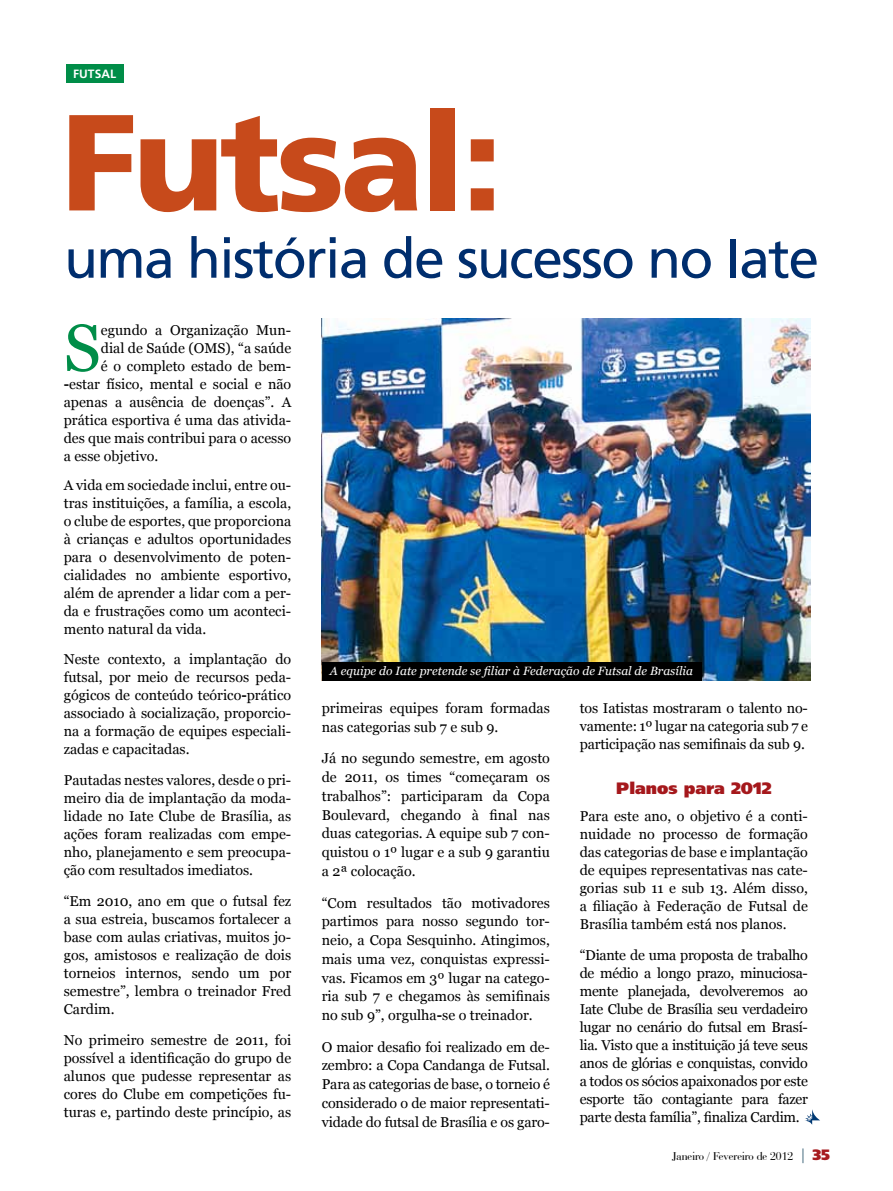
<style>
.page{position:relative;width:893px;height:1191px;background:#fff}
.page>*{position:absolute;margin:0;border:0;box-sizing:border-box;transform-origin:0 0}
.t1{font:900 136.5px "Frutiger LT Std";color:#c74a1b}
.t2{font:66.15px "Georgia";color:#008d48}
.t3{font:55.5px "Frutiger LT Std";letter-spacing:-.03em;color:#002e6e}
.t4{font:900 16.5px "Frutiger LT Std";color:#a5181c}
.t5{font:900 15px "Frutiger LT Std";color:#a71c20}
.t6{font:14.25px/18px "Georgia";color:#000;text-align:justify}
.t7{font:italic 12px "Georgia";color:#fff}
.t8{font:12px "Bauer Bodoni BT";color:#000}
.t9{font:700 12px "Frutiger LT Std";color:#fff}
.s1{font-weight:700}
</style>
<div class="page">
<svg style="left:802px;top:1148px;width:2px;height:15px"></svg>
<img style="left:322px;top:319px;width:489px;height:361px">
<svg style="left:805px;top:1109px;width:15px;height:15px"></svg>
<div style="left:66px;top:64px;width:58px;height:19px;background:#008d48"></div>
<div style="left:322px;top:662px;width:380px;height:18px;background:#000"></div>
<p class="t9" style="left:73px;top:67px;width:44px">FUTSAL</p>
<h1 class="t1" style="left:61px;top:80px;width:443px">Futsal:</h1>
<h3 class="t3" style="left:64px;top:226px;width:757px">uma história de sucesso no Iate</h3>
<h2 class="t2" style="left:64px;top:308px;width:39px">S</h2>
<p class="t6" style="left:101px;top:321px;width:192px">egundo a Organização Mun-</p>
<p class="t6" style="left:101px;top:339px;width:192px">dial de Saúde (OMS), “a saúde</p>
<p class="t6" style="left:101px;top:357px;width:192px">é o completo estado de bem-</p>
<p class="t6" style="left:64px;top:375px;width:229px"><span class="s1">-</span>estar físico, mental e social e não</p>
<p class="t6" style="left:64px;top:393px;width:229px">apenas a ausência de doenças”. A</p>
<p class="t6" style="left:64px;top:411px;width:229px">prática esportiva é uma das ativida-</p>
<p class="t6" style="left:64px;top:429px;width:229px">des que mais contribui para o acesso</p>
<p class="t6" style="left:64px;top:447px;width:96px">a esse objetivo.</p>
<p class="t6" style="left:64px;top:476px;width:229px">A vida em sociedade inclui, entre ou&shy;tras instituições, a família, a escola, o clube de esportes, que proporciona à crianças e adultos oportunidades para o desenvolvimento de poten&shy;cialidades no ambiente esportivo, além de aprender a lidar com a per&shy;da e frustrações como um aconteci&shy;mento natural da vida.</p>
<p class="t6" style="left:64px;top:651px;width:229px">Neste contexto, a implantação do futsal, por meio de recursos peda&shy;gógicos de conteúdo teórico<span class="s1">-</span>prático associado à socialização, proporcio&shy;na a formação de equipes especiali&shy;zadas e capacitadas.</p>
<p class="t6" style="left:64px;top:771px;width:229px">Pautadas nestes valores, desde o pri&shy;meiro dia de implantação da moda&shy;lidade no Iate Clube de Brasília, as ações foram realizadas com empe&shy;nho, planejamento e sem preocupa&shy;ção com resultados imediatos.</p>
<p class="t6" style="left:64px;top:892px;width:229px">“Em 2010, ano em que o futsal fez a sua estreia, buscamos fortalecer a base com aulas criativas, muitos jo&shy;gos, amistosos e realização de dois torneios internos, sendo um por semestre”, lembra o treinador Fred Cardim.</p>
<p class="t6" style="left:64px;top:1031px;width:229px">No primeiro semestre de 2011, foi possível a identificação do grupo de alunos que pudesse representar as cores do Clube em competições fu&shy;turas e, partindo deste princípio, as</p>
<p class="t7" style="left:330px;top:663px;width:364px">A equipe do Iate pretende se filiar à Federação de Futsal de Brasília</p>
<p class="t6" style="left:322px;top:699px;width:230px;line-height:18.8px">primeiras equipes foram formadas nas categorias sub 7 e sub 9.</p>
<p class="t6" style="left:322px;top:749px;width:230px;line-height:18.8px">Já no segundo semestre, em agosto de 2011, os times “começaram os trabalhos”: participaram da Copa Boulevard, chegando à final nas duas categorias. A equipe sub 7 con&shy;quistou o 1º lugar e a sub 9 garantiu a 2ª colocação.</p>
<p class="t6" style="left:322px;top:893px;width:230px;line-height:18.8px">“Com resultados tão motivadores partimos para nosso segundo tor&shy;neio, a Copa Sesquinho. Atingimos, mais uma vez, conquistas expressi&shy;vas. Ficamos em 3º lugar na catego&shy;ria sub 7 e chegamos às semifinais no sub 9”, orgulha<span class="s1">-</span>se o treinador.</p>
<p class="t6" style="left:322px;top:1037px;width:230px;line-height:18.8px">O maior desafio foi realizado em de&shy;zembro: a Copa Candanga de Futsal.<br>Para as categorias de base, o torneio é considerado o de maior representati&shy;vidade do futsal de Brasília e os garo-</p>
<p class="t6" style="left:580px;top:699px;width:230px">tos Iatistas mostraram o talento no&shy;vamente: 1º lugar na categoria sub 7 e participação nas semifinais da sub 9.</p>
<p class="t4" style="left:616px;top:778px;width:157px">Planos para 2012</p>
<p class="t6" style="left:580px;top:807px;width:230px">Para este ano, o objetivo é a conti&shy;nuidade no processo de formação das categorias de base e implantação de equipes representativas nas cate&shy;gorias sub 11 e sub 13. Além disso, a filiação à Federação de Futsal de Brasília também está nos planos.</p>
<p class="t6" style="left:580px;top:946px;width:230px">“Diante de uma proposta de trabalho de médio a longo prazo, minuciosa&shy;mente planejada, devolveremos ao Iate Clube de Brasília seu verdadeiro lugar no cenário do futsal em Brasí&shy;lia. Visto que a instituição já teve seus anos de glórias e conquistas, convido a todos os sócios apaixonados por este esporte tão contagiante para fazer parte desta família”, finaliza Cardim.</p>
<p class="t8" style="left:672px;top:1148px;width:122px">Janeiro / Fevereiro de 2012</p>
<p class="t5" style="left:812px;top:1145px;width:19px">35</p>
</div>
